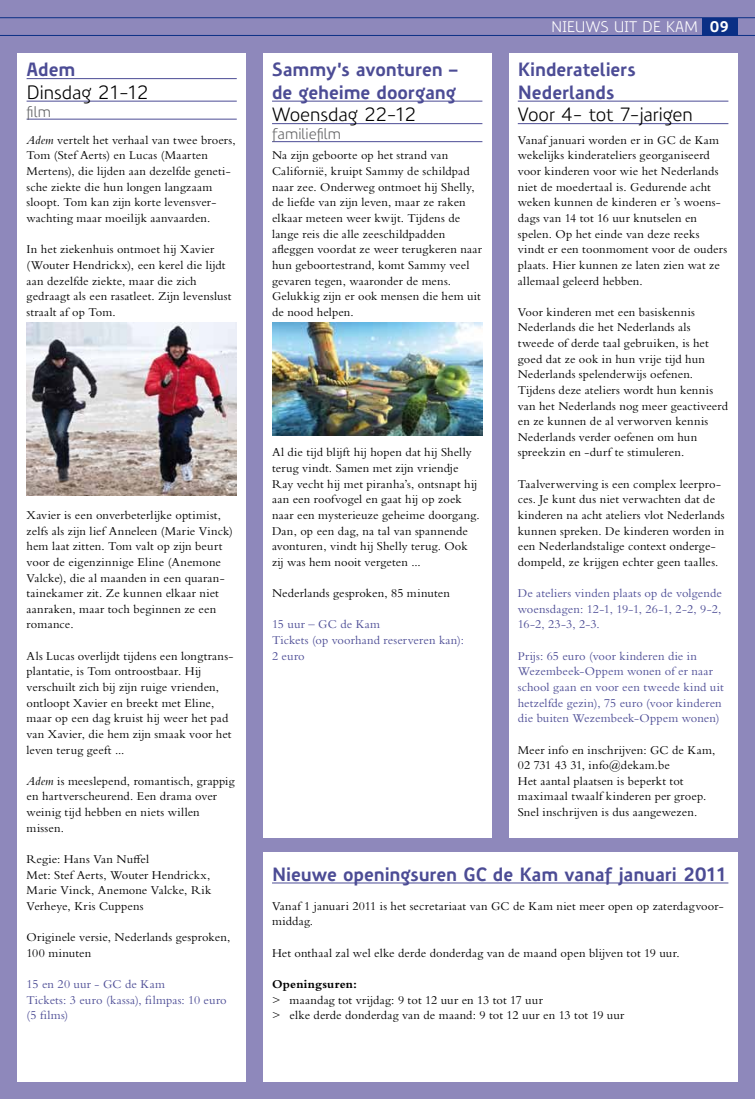
<style>
.page{position:relative;width:755px;height:1099px;background:#fff}
.page>*{position:absolute;margin:0;border:0;box-sizing:border-box;transform-origin:0 0}
.t1{font:700 18.75px/22.5px "Precious Sans";letter-spacing:-.01em;color:#4c4c95}
.t2{font:18.75px "Precious Sans";letter-spacing:-.01em;color:#000}
.t3{font:15px "Precious Sans";color:#fff}
.t4{font:15px "Precious Sans";color:#646567}
.t5{font:12.5px/15.6px "Bembo Std";letter-spacing:.01em;color:#000}
.t6{font:12.5px/15.6px "Bembo Std";letter-spacing:.01em;color:#4c4c95}
.t7{font:700 12.5px "Bembo Std";letter-spacing:.015em;color:#000}
.s1{font-style:italic}
.s2{font-weight:700}
</style>
<div class="page">
<div style="left:0;top:0;width:755px;height:1098px;background:#8e88bb"></div>
<div style="left:702px;top:18px;width:35px;height:17px;background:#0a2f85"></div>
<hr style="left:0;top:18px;width:755px;height:1px;background:#0a2f85">
<hr style="left:0;top:35px;width:755px;height:1px;background:#0a2f85">
<div style="left:18px;top:53px;width:228px;height:1028px;background:#fff"></div>
<div style="left:263px;top:53px;width:228px;height:784px;background:#fff"></div>
<div style="left:509px;top:53px;width:228px;height:784px;background:#fff"></div>
<hr style="left:27px;top:78px;width:210px;height:1px;background:#4c4c95">
<hr style="left:27px;top:101px;width:210px;height:1px;background:#4c4c95">
<hr style="left:27px;top:119px;width:210px;height:1px;background:#4c4c95">
<hr style="left:518px;top:101px;width:210px;height:1px;background:#4c4c95">
<hr style="left:518px;top:123px;width:210px;height:1px;background:#4c4c95">
<hr style="left:272px;top:101px;width:210px;height:1px;background:#4c4c95">
<hr style="left:272px;top:123px;width:210px;height:1px;background:#4c4c95">
<hr style="left:272px;top:141px;width:210px;height:1px;background:#4c4c95">
<img style="left:272px;top:322px;width:210px;height:114px">
<img style="left:26px;top:322px;width:210px;height:173px">
<div style="left:263px;top:852px;width:474px;height:229px;background:#fff"></div>
<hr style="left:272px;top:882px;width:456px;height:1px;background:#4c4c95">
<h1 class="t1" style="left:27px;top:59px;width:50px">Adem</h1>
<h1 class="t2" style="left:27px;top:80px;width:124px">Dinsdag 21-12</h1>
<p class="t4" style="left:27px;top:102px;width:26px">film</p>
<p class="t5" style="left:27px;top:132px;width:211px"><span class="s1">Adem</span> vertelt het verhaal van twee broers, Tom (Stef Aerts) en Lucas (Maarten Mertens), die lijden aan dezelfde geneti&shy;sche ziekte die hun longen langzaam sloopt. Tom kan zijn korte levensver&shy;wachting maar moeilijk aanvaarden.</p>
<p class="t5" style="left:27px;top:241px;width:206px">In het ziekenhuis ontmoet hij Xavier (Wouter Hendrickx), een kerel die lijdt aan dezelfde ziekte, maar die zich gedraagt als een rasatleet. Zijn levenslust straalt af op Tom.</p>
<p class="t5" style="left:27px;top:507px;width:208px">Xavier is een onverbeterlijke optimist, zelfs als zijn lief Anneleen (Marie Vinck) hem laat zitten. Tom valt op zijn beurt voor de eigenzinnige Eline (Anemone Valcke), die al maanden in een quaran&shy;tainekamer zit. Ze kunnen elkaar niet aanraken, maar toch beginnen ze een romance.</p>
<p class="t5" style="left:27px;top:647px;width:208px">Als Lucas overlijdt tijdens een longtrans&shy;plantatie, is Tom ontroostbaar. Hij verschuilt zich bij zijn ruige vrienden, ontloopt Xavier en breekt met Eline, maar op een dag kruist hij weer het pad van Xavier, die hem zijn smaak voor het leven terug geeft ...</p>
<p class="t5" style="left:27px;top:772px;width:209px"><span class="s1">Adem</span> is meeslepend, romantisch, grappig en hartverscheurend. Een drama over weinig tijd hebben en niets willen missen.</p>
<p class="t5" style="left:27px;top:851px;width:186px">Regie: Hans Van Nuffel<br>Met: Stef Aerts, Wouter Hendrickx,<br>Marie Vinck, Anemone Valcke, Rik<br>Verheye, Kris Cuppens</p>
<p class="t5" style="left:27px;top:929px;width:205px">Originele versie, Nederlands gesproken,<br>100 minuten</p>
<p class="t6" style="left:27px;top:976px;width:202px">15 en 20 uur - GC de Kam<br>Tickets: 3 euro (kassa), filmpas: 10 euro (5 films)</p>
<h1 class="t1" style="left:272px;top:59px;width:187px">Sammy’s avonturen – de geheime doorgang</h1>
<h1 class="t2" style="left:272px;top:103px;width:146px">Woensdag 22-12</h1>
<p class="t4" style="left:272px;top:124px;width:71px">familiefilm</p>
<p class="t5" style="left:272px;top:147px;width:211px">Na zijn geboorte op het strand van Californië, kruipt Sammy de schildpad naar zee. Onderweg ontmoet hij Shelly, de liefde van zijn leven, maar ze raken elkaar meteen weer kwijt. Tijdens de lange reis die alle zeeschildpadden afleggen voordat ze weer terugkeren naar hun geboortestrand, komt Sammy veel gevaren tegen, waaronder de mens.<br>Gelukkig zijn er ook mensen die hem uit de nood helpen.</p>
<p class="t5" style="left:272px;top:444px;width:209px">Al die tijd blijft hij hopen dat hij Shelly terug vindt. Samen met zijn vriendje Ray vecht hij met piranha’s, ontsnapt hij aan een roofvogel en gaat hij op zoek naar een mysterieuze geheime doorgang.<br>Dan, op een dag, na tal van spannende avonturen, vindt hij Shelly terug. Ook zij was hem nooit vergeten ...</p>
<p class="t5" style="left:272px;top:585px;width:179px">Nederlands gesproken, 85 minuten</p>
<p class="t6" style="left:272px;top:616px;width:193px">15 uur – GC de Kam<br>Tickets (op voorhand reserveren kan):<br>2 euro</p>
<p class="t3" style="left:551px;top:17px;width:179px">nieuws uit d e kam <span class="s2">09</span></p>
<h1 class="t1" style="left:518px;top:59px;width:119px">Kinderateliers<br>Nederlands</h1>
<h1 class="t2" style="left:518px;top:103px;width:177px">Voor 4- tot 7-jarigen</h1>
<p class="t5" style="left:518px;top:132px;width:211px">Vanaf januari worden er in GC de Kam wekelijks kinderateliers georganiseerd voor kinderen voor wie het Nederlands niet de moedertaal is. Gedurende acht weken kunnen de kinderen er ’s woens&shy;dags van 14 tot 16 uur knutselen en spelen. Op het einde van deze reeks vindt er een toonmoment voor de ouders plaats. Hier kunnen ze laten zien wat ze allemaal geleerd hebben.</p>
<p class="t5" style="left:518px;top:304px;width:212px">Voor kinderen met een basiskennis Nederlands die het Nederlands als tweede of derde taal gebruiken, is het goed dat ze ook in hun vrije tijd hun Nederlands spelenderwijs oefenen.<br>Tijdens deze ateliers wordt hun kennis van het Nederlands nog meer geactiveerd en ze kunnen de al verworven kennis Nederlands verder oefenen om hun spreekzin en -durf te stimuleren.</p>
<p class="t5" style="left:518px;top:476px;width:208px">Taalverwerving is een complex leerpro&shy;ces. Je kunt dus niet verwachten dat de kinderen na acht ateliers vlot Nederlands kunnen spreken. De kinderen worden in een Nederlandstalige context onderge&shy;dompeld, ze krijgen echter geen taalles.</p>
<p class="t6" style="left:518px;top:585px;width:206px;text-align:justify">De ateliers vinden plaats op de volgende woensdagen: 12-1, 19-1, 26-1, 2-2, 9-2, 16-2, 23-3, 2-3.</p>
<p class="t6" style="left:518px;top:647px;width:207px">Prijs: 65 euro (voor kinderen die in Wezembeek-Oppem wonen of er naar school gaan en voor een tweede kind uit hetzelfde gezin), 75 euro (voor kinderen die buiten Wezembeek-Oppem wonen)</p>
<p class="t5" style="left:518px;top:741px;width:199px">Meer info en inschrijven: GC de Kam, 02 731 43 31, info@dekam.be<br>Het aantal plaatsen is beperkt tot maximaal twaalf kinderen per groep.<br>Snel inschrijven is dus aangewezen.</p>
<h1 class="t1" style="left:272px;top:863px;width:458px">Nieuwe openingsuren GC de Kam vanaf januari 2011</h1>
<p class="t5" style="left:272px;top:897px;width:453px">Vanaf 1 januari 2011 is het secretariaat van GC de Kam niet meer open op zaterdagvoor&shy;middag.</p>
<p class="t5" style="left:272px;top:944px;width:409px">Het onthaal zal wel elke derde donderdag van de maand open blijven tot 19 uur.</p>
<p class="t7" style="left:272px;top:977px;width:86px">Openingsuren:</p>
<p class="t5" style="left:272px;top:991px;width:354px">&gt; maandag tot vrijdag: 9 tot 12 uur en 13 tot 17 uur<br>&gt; elke derde donderdag van de maand: 9 tot 12 uur en 13 tot 19 uur</p>
</div>
